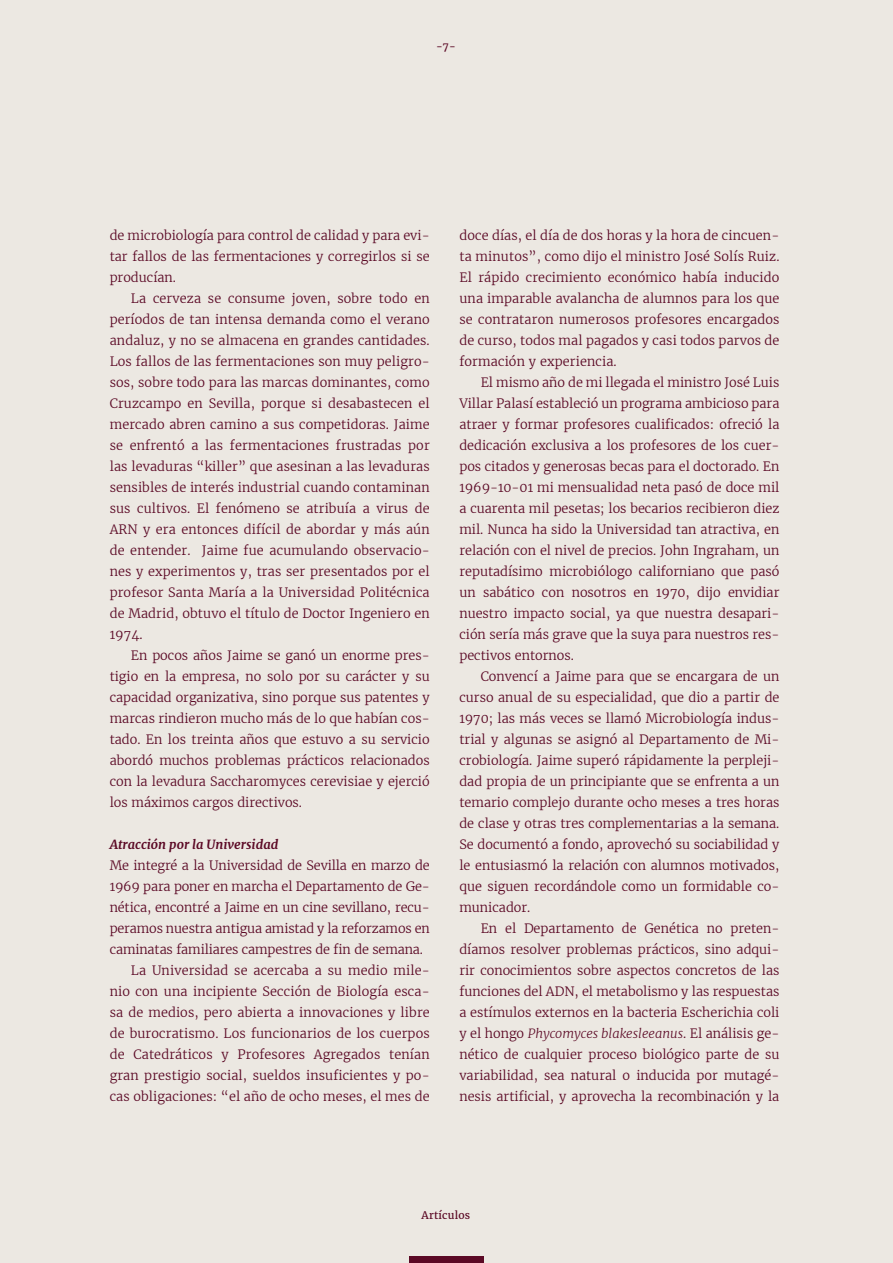
<style>
.page{position:relative;width:893px;height:1263px;background:#ece8e2}
.page>*{position:absolute;margin:0;border:0;box-sizing:border-box;transform-origin:0 0}
.t1{font:300 12.75px/21px "Merriweather";color:#5b0925;text-align:justify}
.t2{font:italic 700 12.75px "Merriweather";color:#5b0925}
.t3{font:10.5px "Merriweather";letter-spacing:.02em;color:#5b0925}
.s1{font-style:italic}
</style>
<div class="page">
<div style="left:409px;top:1257px;width:75px;height:6px;background:#5b0925"></div>
<p class="t3" style="left:436px;top:39px;width:21px">-7-</p>
<p class="t1" style="left:110px;top:225px;width:321px">de microbiología para control de calidad y para evi&shy;tar fallos de las fermentaciones y corregirlos si se producían.</p>
<p class="t1" style="left:110px;top:288px;width:322px;text-indent:21px">La cerveza se consume joven, sobre todo en períodos de tan intensa demanda como el verano andaluz, y no se almacena en grandes cantidades.<br>Los fallos de las fermentaciones son muy peligro&shy;sos, sobre todo para las marcas dominantes, como Cruzcampo en Sevilla, porque si desabastecen el mercado abren camino a sus competidoras. Jaime se enfrentó a las fermentaciones frustradas por las levaduras “killer” que asesinan a las levaduras sensibles de interés industrial cuando contaminan sus cultivos. El fenómeno se atribuía a virus de ARN y era entonces difícil de abordar y más aún de entender. Jaime fue acumulando observacio&shy;nes y experimentos y, tras ser presentados por el profesor Santa María a la Universidad Politécnica de Madrid, obtuvo el título de Doctor Ingeniero en 1974.</p>
<p class="t1" style="left:110px;top:644px;width:321px;text-indent:21px">En pocos años Jaime se ganó un enorme pres&shy;tigio en la empresa, no solo por su carácter y su capacidad organizativa, sino porque sus patentes y marcas rindieron mucho más de lo que habían cos&shy;tado. En los treinta años que estuvo a su servicio abordó muchos problemas prácticos relacionados con la levadura Saccharomyces cerevisiae y ejerció los máximos cargos directivos.</p>
<p class="t2" style="left:110px;top:836px;width:170px">Atracción por la Universidad</p>
<p class="t1" style="left:110px;top:854px;width:322px">Me integré a la Universidad de Sevilla en marzo de</p>
<p class="t1" style="left:110px;top:875px;width:322px">1969 para poner en marcha el Departamento de Ge-</p>
<p class="t1" style="left:110px;top:896px;width:321px">nética, encontré a Jaime en un cine sevillano, recu-</p>
<p class="t1" style="left:110px;top:917px;width:322px">peramos nuestra antigua amistad y la reforzamos en</p>
<p class="t1" style="left:110px;top:938px;width:315px">caminatas familiares campestres de fin de semana.</p>
<p class="t1" style="left:131px;top:959px;width:300px">La Universidad se acercaba a su medio mile-</p>
<p class="t1" style="left:110px;top:980px;width:322px">nio con una incipiente Sección de Biología esca-</p>
<p class="t1" style="left:110px;top:1001px;width:322px">sa de medios, pero abierta a innovaciones y libre</p>
<p class="t1" style="left:110px;top:1022px;width:321px">de burocratismo. Los funcionarios de los cuerpos</p>
<p class="t1" style="left:110px;top:1043px;width:322px">de Catedráticos y Profesores Agregados tenían</p>
<p class="t1" style="left:110px;top:1064px;width:321px">gran prestigio social, sueldos insuficientes y po-</p>
<p class="t1" style="left:110px;top:1085px;width:321px">cas obligaciones: “el año de ocho meses, el mes de</p>
<p class="t1" style="left:459px;top:224px;width:322px">doce días, el día de dos horas y la hora de cincuen&shy;ta minutos”, como dijo el ministro José Solís Ruiz.<br>El rápido crecimiento económico había inducido una imparable avalancha de alumnos para los que se contrataron numerosos profesores encargados de curso, todos mal pagados y casi todos parvos de formación y experiencia.</p>
<p class="t1" style="left:459px;top:371px;width:321px;text-indent:21px">El mismo año de mi llegada el ministro José Luis Villar Palasí estableció un programa ambicioso para atraer y formar profesores cualificados: ofreció la dedicación exclusiva a los profesores de los cuer&shy;pos citados y generosas becas para el doctorado. En 1969-10-01 mi mensualidad neta pasó de doce mil a cuarenta mil pesetas; los becarios recibieron diez mil. Nunca ha sido la Universidad tan atractiva, en relación con el nivel de precios. John Ingraham, un reputadísimo microbiólogo californiano que pasó un sabático con nosotros en 1970, dijo envidiar nuestro impacto social, ya que nuestra desapari&shy;ción sería más grave que la suya para nuestros res&shy;pectivos entornos.</p>
<p class="t1" style="left:459px;top:665px;width:321px;text-indent:21px">Convencí a Jaime para que se encargara de un curso anual de su especialidad, que dio a partir de 1970; las más veces se llamó Microbiología indus&shy;trial y algunas se asignó al Departamento de Mi&shy;crobiología. Jaime superó rápidamente la perpleji&shy;dad propia de un principiante que se enfrenta a un temario complejo durante ocho meses a tres horas de clase y otras tres complementarias a la semana.<br>Se documentó a fondo, aprovechó su sociabilidad y le entusiasmó la relación con alumnos motivados, que siguen recordándole como un formidable co&shy;municador.</p>
<p class="t1" style="left:459px;top:917px;width:321px;text-indent:21px">En el Departamento de Genética no preten&shy;díamos resolver problemas prácticos, sino adqui&shy;rir conocimientos sobre aspectos concretos de las funciones del ADN, el metabolismo y las respuestas a estímulos externos en la bacteria Escherichia coli y el hongo <span class="s1">Phycomyces blakesleeanus</span>. El análisis ge&shy;nético de cualquier proceso biológico parte de su variabilidad, sea natural o inducida por mutagé&shy;nesis artificial, y aprovecha la recombinación y la</p>
<p class="t3" style="left:422px;top:1208px;width:50px">Artículos</p>
</div>
